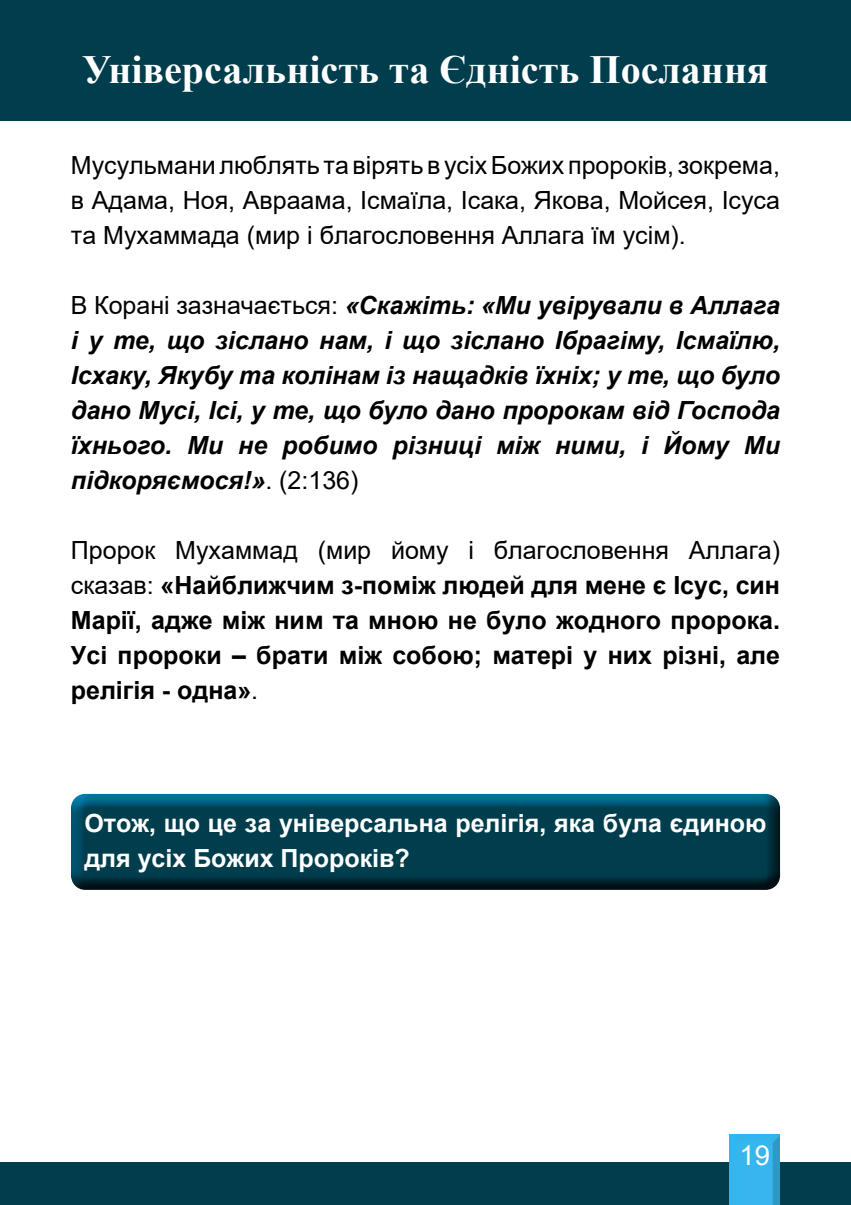
<style>
.page{position:relative;width:851px;height:1205px;background:#fff}
.page>*{position:absolute;margin:0;border:0;box-sizing:border-box;transform-origin:0 0}
.t1{font:700 40px "Times New Roman";color:#fff}
.t2{font:27.5px "Arial";color:#fff}
.t3{font:italic 700 25px/35px "Arial";color:#000;text-align:justify}
.t4{font:700 25px/35px "Arial";color:#000;text-align:justify}
.t5{font:25px/35px "Arial";color:#000;text-align:justify}
.t6{font:700 25px/35px "Arial";color:#fff}
.s1{font-weight:400;font-style:normal}
.s2{font-weight:400}
</style>
<div class="page">
<div style="left:0;top:1162px;width:850px;height:43px;background:#003d4d"></div>
<div style="left:724px;top:1131px;width:58px;height:74px;background:#000;opacity:.38"></div>
<div style="left:0;top:0;width:850px;height:120px;background:#003d4d"></div>
<div style="left:68px;top:789px;width:712px;height:92px;background:#0077c1;opacity:.82"></div>
<div style="left:68px;top:796px;width:712px;height:96px;background:#000;opacity:.75"></div>
<h1 class="t1" style="left:82px;top:40px;width:687px">Універсальність та Єдність Послання</h1>
<p class="t5" style="left:71px;top:148px;width:710px">Мусульмани люблять та вірять в усіх Божих пророків, зокрема, в Адама, Ноя, Авраама, Ісмаїла, Ісака, Якова, Мойсея, Ісуса та Мухаммада (мир і благословення Аллага їм усім).</p>
<p class="t3" style="left:71px;top:289px;width:710px"><span class="s1">В Корані зазначається:</span> «Скажіть: «Ми увірували в Аллага і у те, що зіслано нам, і що зіслано Ібрагіму, Ісмаїлю, Ісхаку, Якубу та колінам із нащадків їхніх; у те, що було дано Мусі, Іcі, у те, що було дано пророкам від Господа їхнього. Ми не робимо різниці між ними, і Йому Ми підкоряємося!»<span class="s1">. (2:136)</span></p>
<p class="t4" style="left:71px;top:533px;width:710px"><span class="s2">Пророк Мухаммад (мир йому і благословення Аллага) сказав:</span> «Найближчим з-поміж людей для мене є Ісус, син Марії, адже між ним та мною не було жодного пророка.<br>Усі пророки – брати між собою; матері у них різні, але релігія - одна»<span class="s2">.</span></p>
<p class="t6" style="left:84px;top:806px;width:683px">Отож, що це за універсальна релігія, яка була єдиною для усіх Божих Пророків?</p>
<p class="t2" style="left:739px;top:1136px;width:32px">19</p>
</div>
